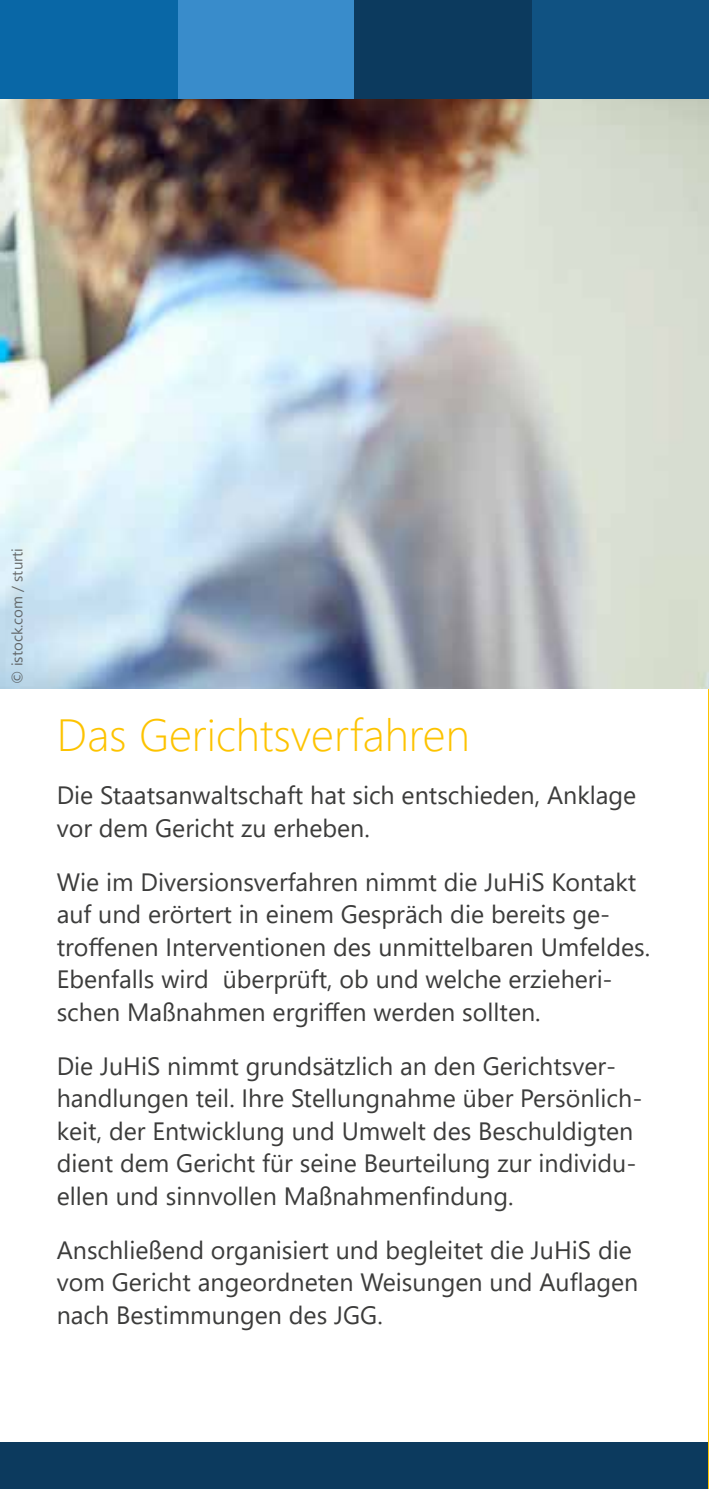
<style>
.page{position:relative;width:709px;height:1489px;background:#fff}
.page>*{position:absolute;margin:0;border:0;box-sizing:border-box;transform-origin:0 0}
.Absatz_3mm{font:300 45px "Segoe UI";color:#fdc300}
.Absatz_3mm-2{font:25px/32.5px "Segoe UI";color:#3c3c3b}
.t1{font:15px "Segoe UI";color:#4a4a49}
</style>
<div class="page">
<div style="left:0;top:1442px;width:709px;height:46px;background:#0c3a5e"></div>
<hr style="left:708px;top:689px;width:1px;height:799px;background:#fdc300">
<div style="left:531px;top:0;width:178px;height:99px;background:#105282"></div>
<div style="left:177px;top:0;width:177px;height:99px;background:#398ccb"></div>
<div style="left:354px;top:0;width:177px;height:99px;background:#0c3a5e"></div>
<div style="left:0;top:0;width:177px;height:99px;background:#0967a6"></div>
<img style="left:0;top:99px;width:709px;height:590px">
<svg style="left:492px;top:208px;width:10px;height:10px"></svg>
<p class="t1" style="left:3px;top:683px;width:137px;rotate:-90deg">© istock.com / sturti</p>
<p class="Absatz_3mm" style="left:57px;top:692px;width:414px">Das Gerichtsverfahren</p>
<p class="Absatz_3mm-2" style="left:57px;top:777px;width:581px">Die Staatsanwaltschaft hat sich entschieden, Anklage vor dem Gericht zu erheben.</p>
<p class="Absatz_3mm-2" style="left:57px;top:863px;width:595px">Wie im Diversionsverfahren nimmt die JuHiS Kontakt auf und erörtert in einem Gespräch die bereits ge&shy;troffenen Interventionen des unmittelbaren Umfeldes.<br>Ebenfalls wird überprüft, ob und welche erzieheri&shy;schen Maßnahmen ergriffen werden sollten.</p>
<p class="Absatz_3mm-2" style="left:57px;top:1047px;width:587px">Die JuHiS nimmt grundsätzlich an den Gerichtsver&shy;handlungen teil. Ihre Stellungnahme über Persönlich&shy;keit, der Entwicklung und Umwelt des Beschuldigten dient dem Gericht für seine Beurteilung zur individu&shy;ellen und sinnvollen Maßnahmenfindung.</p>
<p class="Absatz_3mm-2" style="left:57px;top:1230px;width:583px">Anschließend organisiert und begleitet die JuHiS die vom Gericht angeordneten Weisungen und Auflagen nach Bestimmungen des JGG.</p>
</div>
